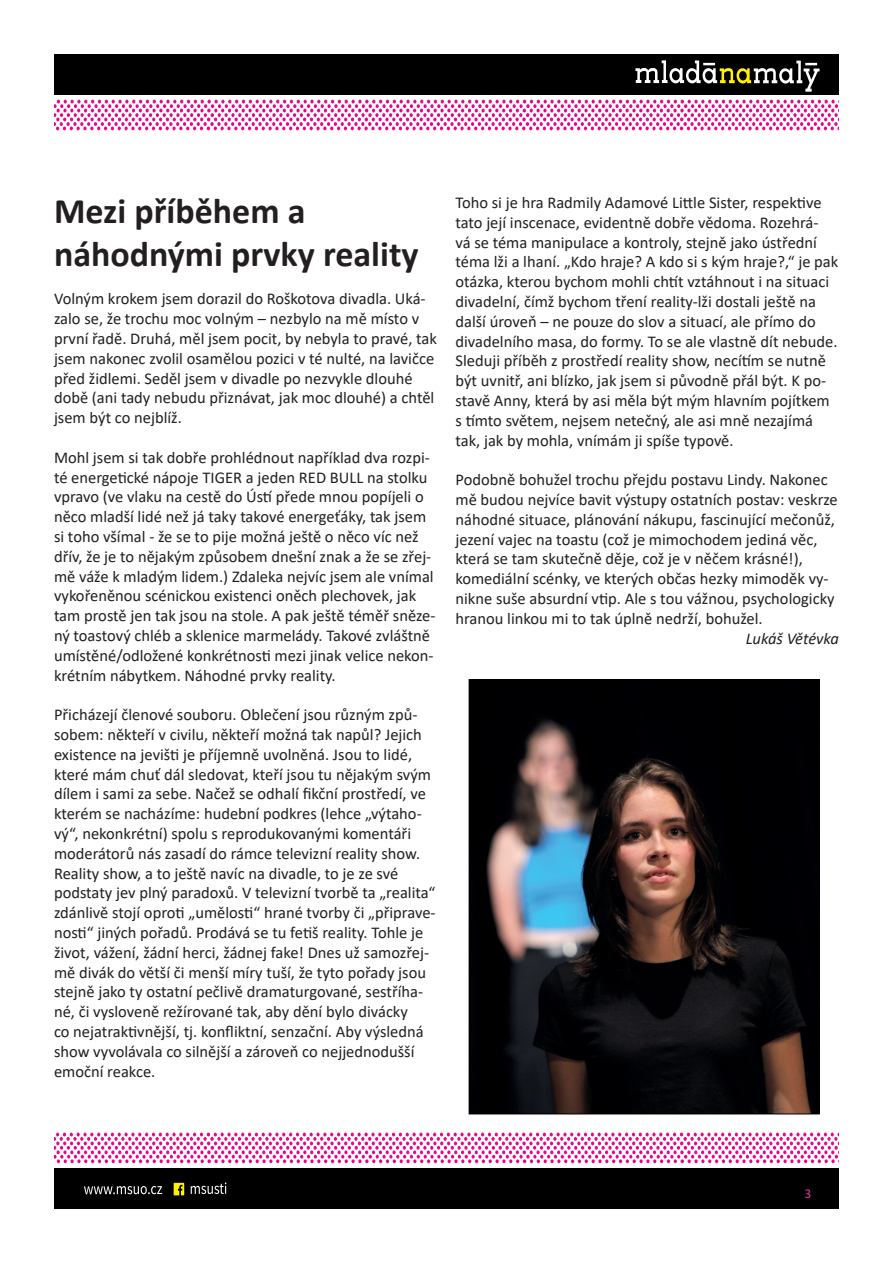
<style>
.page{position:relative;width:893px;height:1263px;background:#fff}
.page>*{position:absolute;margin:0;border:0;box-sizing:border-box;transform-origin:0 0}
.t1{font:700 36px/43.2px "Calibri";color:#231f20}
.t2{font:16.5px/19.8px "Calibri";color:#231f20}
.t3{font:italic 16.5px "Calibri";letter-spacing:-.005em;color:#231f20}
.t4{font:13.5px "Calibri";color:#df3495}
</style>
<div class="page">
<div style="left:54px;top:1169px;width:785px;height:40px;background:#000"></div>
<svg style="left:54px;top:1132px;width:785px;height:31px"></svg>
<svg style="left:84px;top:1182px;width:142px;height:13px"></svg>
<div style="left:54px;top:54px;width:785px;height:40px;background:#000"></div>
<svg style="left:54px;top:100px;width:785px;height:30px"></svg>
<svg style="left:635px;top:60px;width:184px;height:32px"></svg>
<img style="left:471px;top:681px;width:346px;height:431px">
<div style="left:469px;top:679px;width:350px;height:435px;border:1px solid #000001"></div>
<h1 class="t1" style="left:54px;top:189px;width:366px">Mezi příběhem a náhodnými prvky reality</h1>
<p class="t2" style="left:54px;top:289px;width:384px">Volným krokem jsem dorazil do Roškotova divadla. Uká&shy;zalo se, že trochu moc volným – nezbylo na mě místo v první řadě. Druhá, měl jsem pocit, by nebyla to pravé, tak jsem nakonec zvolil osamělou pozici v té nulté, na lavičce před židlemi. Seděl jsem v divadle po nezvykle dlouhé době (ani tady nebudu přiznávat, jak moc dlouhé) a chtěl jsem být co nejblíž.</p>
<p class="t2" style="left:54px;top:447px;width:383px">Mohl jsem si tak dobře prohlédnout například dva rozpi&shy;té energetické nápoje TIGER a jeden RED BULL na stolku vpravo (ve vlaku na cestě do Ústí přede mnou popíjeli o něco mladší lidé než já taky takové energeťáky, tak jsem si toho všímal - že se to pije možná ještě o něco víc než dřív, že je to nějakým způsobem dnešní znak a že se zřej&shy;mě váže k mladým lidem.) Zdaleka nejvíc jsem ale vnímal vykořeněnou scénickou existenci oněch plechovek, jak tam prostě jen tak jsou na stole. A pak ještě téměř sněze&shy;ný toastový chléb a sklenice marmelády. Takové zvláštně umístěné/odložené konkrétnosti mezi jinak velice nekon&shy;krétním nábytkem. Náhodné prvky reality.</p>
<p class="t2" style="left:54px;top:704px;width:383px">Přicházejí členové souboru. Oblečení jsou různým způ&shy;sobem: někteří v civilu, někteří možná tak napůl? Jejich existence na jevišti je příjemně uvolněná. Jsou to lidé, které mám chuť dál sledovat, kteří jsou tu nějakým svým dílem i sami za sebe. Načež se odhalí fikční prostředí, ve kterém se nacházíme: hudební podkres (lehce „výtaho&shy;vý“, nekonkrétní) spolu s reprodukovanými komentáři moderátorů nás zasadí do rámce televizní reality show.<br>Reality show, a to ještě navíc na divadle, to je ze své podstaty jev plný paradoxů. V televizní tvorbě ta „realita“ zdánlivě stojí oproti „umělosti“ hrané tvorby či „připrave&shy;nosti“ jiných pořadů. Prodává se tu fetiš reality. Tohle je život, vážení, žádní herci, žádnej fake! Dnes už samozřej&shy;mě divák do větší či menší míry tuší, že tyto pořady jsou stejně jako ty ostatní pečlivě dramaturgované, sestříha&shy;né, či vysloveně režírované tak, aby dění bylo divácky<br>co nejatraktivnější, tj. konfliktní, senzační. Aby výsledná show vyvolávala co silnější a zároveň co nejjednodušší emoční reakce.</p>
<p class="t2" style="left:455px;top:192px;width:384px">Toho si je hra Radmily Adamové Little Sister, respektive tato její inscenace, evidentně dobře vědoma. Rozehrá-<br>vá se téma manipulace a kontroly, stejně jako ústřední téma lži a lhaní. „Kdo hraje? A kdo si s kým hraje?,“ je pak otázka, kterou bychom mohli chtít vztáhnout i na situaci divadelní, čímž bychom tření reality-lži dostali ještě na další úroveň – ne pouze do slov a situací, ale přímo do divadelního masa, do formy. To se ale vlastně dít nebude.<br>Sleduji příběh z prostředí reality show, necítím se nutně být uvnitř, ani blízko, jak jsem si původně přál být. K po&shy;stavě Anny, která by asi měla být mým hlavním pojítkem s tímto světem, nejsem netečný, ale asi mně nezajímá tak, jak by mohla, vnímám ji spíše typově.</p>
<p class="t2" style="left:455px;top:469px;width:384px">Podobně bohužel trochu přejdu postavu Lindy. Nakonec mě budou nejvíce bavit výstupy ostatních postav: veskrze náhodné situace, plánování nákupu, fascinující mečonůž, jezení vajec na toastu (což je mimochodem jediná věc, která se tam skutečně děje, což je v něčem krásné!), komediální scénky, ve kterých občas hezky mimoděk vy&shy;nikne suše absurdní vtip. Ale s tou vážnou, psychologicky hranou linkou mi to tak úplně nedrží, bohužel.</p>
<p class="t3" style="left:746px;top:627px;width:95px">Lukáš Větévka</p>
<p class="t4" style="left:804px;top:1184px;width:8px">3</p>
</div>
